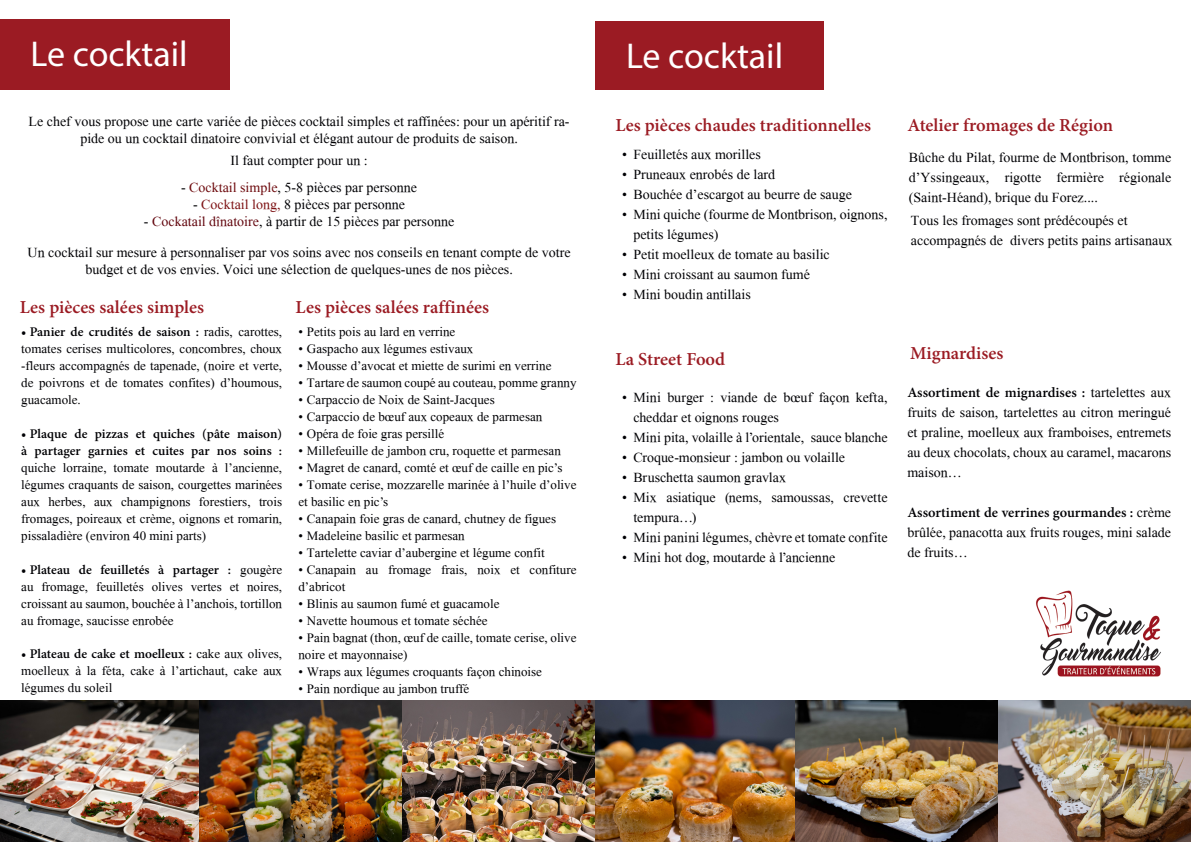
<style>
.page{position:relative;width:1191px;height:842px;background:#fff}
.page>*{position:absolute;margin:0;border:0;box-sizing:border-box;transform-origin:0 0}
.Titre{font:36px "Myriad Pro";color:#fff}
.Style_de_paragraphe{font:700 18px "Adobe Hebrew";color:#9b1b23}
.Style_de_paragraphe-2{font:14px/20px "Mongolian Baiti";color:#000104}
.t1{font:13px/17px "Mongolian Baiti";color:#000104;text-align:justify}
.s1{color:#6e0b0e}
.s2{color:#7e1315}
.s3{color:#62060e}
.s4{font-family:"Adobe Hebrew";font-weight:700}
</style>
<div class="page">
<div style="left:0;top:19px;width:229px;height:71px;background:#9b1b23"></div>
<img style="left:0;top:700px;width:595px;height:142px">
<img style="left:1036px;top:590px;width:125px;height:87px">
<div style="left:595px;top:21px;width:229px;height:69px;background:#9b1b23"></div>
<img style="left:595px;top:700px;width:596px;height:142px">
<p class="Titre" style="left:31px;top:32px;width:159px">Le cocktail</p>
<p class="Style_de_paragraphe-2" style="left:29px;top:113px;width:542px;line-height:17px;text-align:center">Le chef vous propose une carte variée de pièces cocktail simples et raffinées: pour un apéritif ra&shy;pide ou un cocktail dinatoire convivial et élégant autour de produits de saison.</p>
<p class="Style_de_paragraphe-2" style="left:230px;top:150px;width:139px">Il faut compter pour un :</p>
<p class="Style_de_paragraphe-2" style="left:181px;top:177px;width:237px">- <span class="s1">Cocktail simple</span>, 5-8 pièces par personne</p>
<p class="Style_de_paragraphe-2" style="left:193px;top:194px;width:213px">- <span class="s2">Cocktail long,</span> 8 pièces par personne</p>
<p class="Style_de_paragraphe-2" style="left:144px;top:211px;width:312px">- <span class="s3">Cockatail dînatoire</span>, à partir de 15 pièces par personne</p>
<p class="Style_de_paragraphe-2" style="left:28px;top:244px;width:544px;line-height:17px;text-align:center">Un cocktail sur mesure à personnaliser par vos soins avec nos conseils en tenant compte de votre budget et de vos envies. Voici une sélection de quelques-unes de nos pièces.</p>
<p class="Style_de_paragraphe" style="left:20px;top:296px;width:186px">Les pièces salées simples</p>
<p class="Style_de_paragraphe" style="left:296px;top:296px;width:195px">Les pièces salées raffinées</p>
<p class="t1" style="left:298px;top:323px;width:158px">• Petits pois au lard en verrine</p>
<p class="t1" style="left:298px;top:340px;width:176px">• Gaspacho aux légumes estivaux</p>
<p class="t1" style="left:298px;top:357px;width:254px">• Mousse d’avocat et miette de surimi en verrine</p>
<p class="t1" style="left:298px;top:374px;width:279px">• Tartare de saumon coupé au couteau, pomme granny</p>
<p class="t1" style="left:298px;top:391px;width:198px">• Carpaccio de Noix de Saint-Jacques</p>
<p class="t1" style="left:298px;top:408px;width:245px">• Carpaccio de bœuf aux copeaux de parmesan</p>
<p class="t1" style="left:298px;top:425px;width:147px">• Opéra de foie gras persillé</p>
<p class="t1" style="left:298px;top:442px;width:264px">• Millefeuille de jambon cru, roquette et parmesan</p>
<p class="t1" style="left:298px;top:459px;width:266px">• Magret de canard, comté et œuf de caille en pic’s</p>
<p class="t1" style="left:298px;top:476px;width:279px">• Tomate cerise, mozzarelle marinée à l’huile d’olive et basilic en pic’s</p>
<p class="t1" style="left:298px;top:510px;width:259px">• Canapain foie gras de canard, chutney de figues</p>
<p class="t1" style="left:298px;top:527px;width:168px">• Madeleine basilic et parmesan</p>
<p class="t1" style="left:298px;top:544px;width:248px">• Tartelette caviar d’aubergine et légume confit</p>
<p class="t1" style="left:298px;top:561px;width:279px">• Canapain au fromage frais, noix et confiture d’abricot</p>
<p class="t1" style="left:298px;top:595px;width:202px">• Blinis au saumon fumé et guacamole</p>
<p class="t1" style="left:298px;top:612px;width:191px">• Navette houmous et tomate séchée</p>
<p class="t1" style="left:298px;top:629px;width:279px">• Pain bagnat (thon, œuf de caille, tomate cerise, olive noire et mayonnaise)</p>
<p class="t1" style="left:298px;top:663px;width:245px">• Wraps aux légumes croquants façon chinoise</p>
<p class="t1" style="left:298px;top:680px;width:172px">• Pain nordique au jambon truffé</p>
<p class="t1" style="left:21px;top:323px;width:262px"><span class="s4">• Panier de crudités de saison :</span> radis, carottes, tomates cerises multicolores, concombres, choux -fleurs accompagnés de tapenade, (noire et verte, de poivrons et de tomates confites) d’houmous, guacamole.</p>
<p class="t1" style="left:21px;top:425px;width:262px"><span class="s4">• Plaque de pizzas et quiches (pâte maison) à partager garnies et cuites par nos soins : </span>quiche lorraine, tomate moutarde à l’ancienne, légumes craquants de saison, courgettes marinées aux herbes, aux champignons forestiers, trois fromages, poireaux et crème, oignons et romarin, pissaladière (environ 40 mini parts)</p>
<p class="t1" style="left:21px;top:561px;width:262px"><span class="s4">• Plateau de feuilletés à partager :</span> gougère au fromage, feuilletés olives vertes et noires, croissant au saumon, bouchée à l’anchois, tortillon au fromage, saucisse enrobée</p>
<p class="t1" style="left:21px;top:645px;width:262px"><span class="s4">• Plateau de cake et moelleux :</span> cake aux olives, moelleux à la féta, cake à l’artichaut, cake aux légumes du soleil</p>
<p class="Titre" style="left:626px;top:34px;width:159px">Le cocktail</p>
<p class="Style_de_paragraphe" style="left:615px;top:114px;width:257px">Les pièces chaudes traditionnelles</p>
<p class="Style_de_paragraphe-2" style="left:622px;top:144px;width:140px">• Feuilletés aux morilles</p>
<p class="Style_de_paragraphe-2" style="left:622px;top:164px;width:155px">• Pruneaux enrobés de lard</p>
<p class="Style_de_paragraphe-2" style="left:622px;top:184px;width:231px">• Bouchée d’escargot au beurre de sauge</p>
<p class="Style_de_paragraphe-2" style="left:633px;top:204px;width:256px;text-indent:-11px">• Mini quiche (fourme de Montbrison, oignons, petits légumes)</p>
<p class="Style_de_paragraphe-2" style="left:622px;top:244px;width:209px">• Petit moelleux de tomate au basilic</p>
<p class="Style_de_paragraphe-2" style="left:622px;top:264px;width:189px">• Mini croissant au saumon fumé</p>
<p class="Style_de_paragraphe-2" style="left:622px;top:284px;width:130px">• Mini boudin antillais</p>
<p class="Style_de_paragraphe" style="left:615px;top:348px;width:111px">La Street Food</p>
<p class="Style_de_paragraphe-2" style="left:633px;top:387px;width:256px;text-indent:-11px">• Mini burger : viande de bœuf façon kefta, cheddar et oignons rouges</p>
<p class="Style_de_paragraphe-2" style="left:622px;top:427px;width:267px">• Mini pita, volaille à l’orientale, sauce blanche</p>
<p class="Style_de_paragraphe-2" style="left:622px;top:447px;width:224px">• Croque-monsieur : jambon ou volaille</p>
<p class="Style_de_paragraphe-2" style="left:622px;top:467px;width:165px">• Bruschetta saumon gravlax</p>
<p class="Style_de_paragraphe-2" style="left:633px;top:487px;width:256px;text-indent:-11px">• Mix asiatique (nems, samoussas, crevette tempura…)</p>
<p class="Style_de_paragraphe-2" style="left:622px;top:527px;width:267px">• Mini panini légumes, chèvre et tomate confite</p>
<p class="Style_de_paragraphe-2" style="left:622px;top:547px;width:215px">• Mini hot dog, moutarde à l’ancienne</p>
<p class="Style_de_paragraphe" style="left:907px;top:114px;width:207px">Atelier fromages de Région</p>
<p class="Style_de_paragraphe-2" style="left:909px;top:147px;width:264px;text-align:justify">Bûche du Pilat, fourme de Montbrison, tomme d’Yssingeaux, rigotte fermière régionale (Saint-Héand), brique du Forez....</p>
<p class="Style_de_paragraphe-2" style="left:911px;top:211px;width:218px">Tous les fromages sont prédécoupés et</p>
<p class="Style_de_paragraphe-2" style="left:911px;top:231px;width:263px">accompagnés de divers petits pains artisanaux</p>
<p class="Style_de_paragraphe" style="left:910px;top:342px;width:95px">Mignardises</p>
<p class="Style_de_paragraphe-2" style="left:907px;top:382px;width:265px;text-align:justify"><span class="s4">Assortiment de mignardises :</span> tartelettes aux fruits de saison, tartelettes au citron meringué et praline, moelleux aux framboises, entremets au deux chocolats, choux au caramel, macarons maison…</p>
<p class="Style_de_paragraphe-2" style="left:907px;top:502px;width:265px;text-align:justify"><span class="s4">Assortiment de verrines gourmandes :</span> crème brûlée, panacotta aux fruits rouges, mini salade de fruits…</p>
</div>
